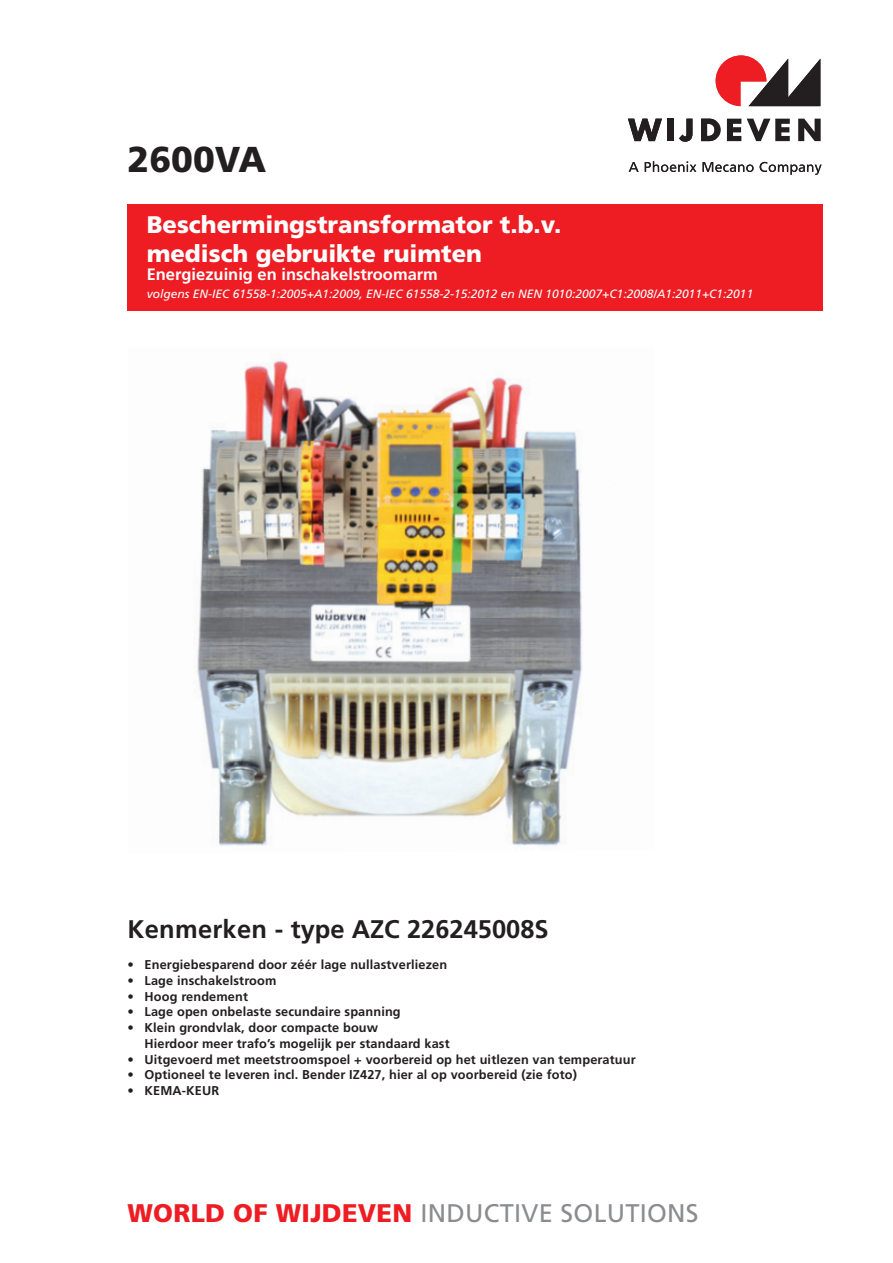
<style>
.page{position:relative;width:893px;height:1263px;background:#fff}
.page>*{position:absolute;margin:0;border:0;box-sizing:border-box;transform-origin:0 0}
.t1{font:900 36px "Frutiger";color:#231f20}
.Normaal{font:25.5px "Frutiger";letter-spacing:.01em;color:#8a8c8f}
.Normaal-2{font:700 25.5px "Frutiger";color:#231f20}
.t2{font:900 24px "Frutiger";color:#fff}
.t3{font:700 16.5px "Frutiger";color:#fff}
.t4{font:700 12.75px/15.8px "Frutiger";letter-spacing:.01em;color:#231f20}
.t5{font:italic 12px "Frutiger";color:#fff}
.s1{font-weight:900;color:#ee1d23}
</style>
<div class="page">
<div style="left:128px;top:204px;width:695px;height:106px;background:#ee1d23"></div>
<svg style="left:749px;top:59px;width:71px;height:47px"></svg>
<svg style="left:716px;top:55px;width:50px;height:51px;fill:#ee1d23"></svg>
<svg style="left:629px;top:162px;width:10px;height:10px"></svg>
<svg style="left:645px;top:161px;width:51px;height:11px"></svg>
<svg style="left:703px;top:162px;width:51px;height:10px"></svg>
<svg style="left:760px;top:162px;width:61px;height:13px"></svg>
<svg style="left:628px;top:119px;width:34px;height:22px"></svg>
<div style="left:667px;top:119px;width:7px;height:22px;background:#231f20"></div>
<svg style="left:679px;top:119px;width:13px;height:23px"></svg>
<svg style="left:701px;top:119px;width:20px;height:22px"></svg>
<svg style="left:727px;top:119px;width:14px;height:22px"></svg>
<svg style="left:747px;top:119px;width:43px;height:22px"></svg>
<svg style="left:798px;top:119px;width:23px;height:22px"></svg>
<img style="left:197px;top:360px;width:385px;height:486px">
<p class="t1" style="left:128px;top:137px;width:140px">2600VA</p>
<p class="t2" style="left:147px;top:211px;width:416px">Beschermingstransformator t.b.v.</p>
<p class="t2" style="left:147px;top:239px;width:337px">medisch gebruikte ruimten</p>
<p class="t3" style="left:147px;top:265px;width:293px">Energiezuinig en inschakelstroomarm</p>
<p class="t5" style="left:147px;top:287px;width:608px">volgens EN-IEC 61558-1:2005+A1:2009, EN-IEC 61558-2-15:2012 en NEN 1010:2007+C1:2008/A1:2011+C1:2011</p>
<p class="Normaal-2" style="left:128px;top:914px;width:423px">Kenmerken - type AZC 226245008S</p>
<p class="t4" style="left:128px;top:957px;width:321px">• Energiebesparend door zéér lage nullastverliezen</p>
<p class="t4" style="left:128px;top:973px;width:150px">• Lage inschakelstroom</p>
<p class="t4" style="left:128px;top:988px;width:122px">• Hoog rendement</p>
<p class="t4" style="left:128px;top:1004px;width:275px">• Lage open onbelaste secundaire spanning</p>
<p class="t4" style="left:145px;top:1020px;width:307px;text-indent:-17px">• Klein grondvlak, door compacte bouw<br>Hierdoor meer trafo’s mogelijk per standaard kast</p>
<p class="t4" style="left:128px;top:1051px;width:510px">• Uitgevoerd met meetstroomspoel + voorbereid op het uitlezen van temperatuur</p>
<p class="t4" style="left:128px;top:1067px;width:451px">• Optioneel te leveren incl. Bender IZ427, hier al op voorbereid (zie foto)</p>
<p class="t4" style="left:128px;top:1083px;width:93px">• KEMA-KEUR</p>
<p class="Normaal" style="left:128px;top:1198px;width:573px"><span class="s1">WORLD OF WIJDEVEN</span> INDUCTIVE SOLUTIONS</p>
</div>
